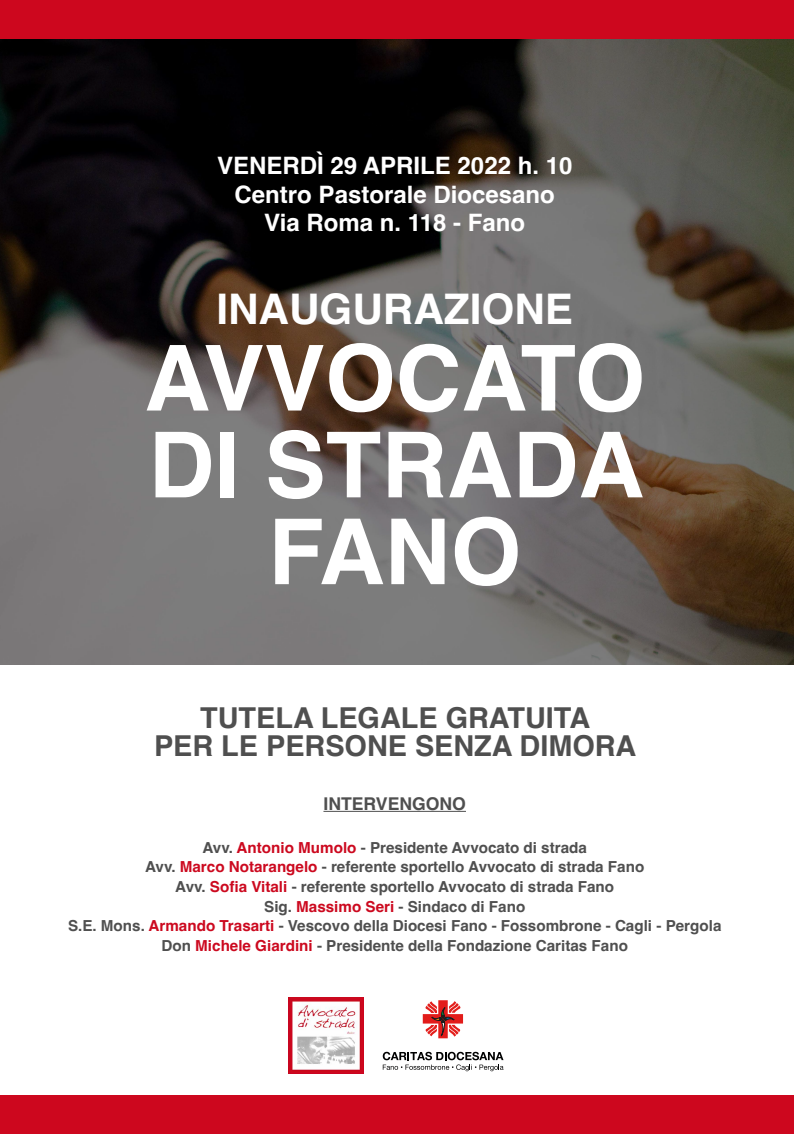
<style>
.page{position:relative;width:794px;height:1134px;background:#fff}
.page>*{position:absolute;margin:0;border:0;box-sizing:border-box;transform-origin:0 0}
.t1{font:700 91px/86.8px "Helvetica";color:#fff;text-align:center}
.t2{font:700 42.2px "Helvetica";color:#fff}
.t3{font:700 28.8px/28.4px "Helvetica";color:#4f4f4f;text-align:center}
.t4{font:700 24px/28.4px "Helvetica";color:#fff;text-align:center}
.t5{font:700 17.6px "Helvetica";color:#4f4f4f}
.t6{font:700 15.2px/19.6px "Helvetica";color:#4f4f4f;text-align:center}
.s1{color:#cc091f}
</style>
<div class="page">
<hr style="left:323px;top:811px;width:143px;height:1px;background:#4f4f4f">
<img style="left:0;top:39px;width:794px;height:625px">
<div style="left:0;top:1095px;width:794px;height:39px;background:#cd071e"></div>
<img style="left:288px;top:998px;width:75px;height:75px">
<div style="left:0;top:0;width:794px;height:39px;background:#cd071e"></div>
<svg style="left:423px;top:1000px;width:40px;height:38px"></svg>
<svg style="left:383px;top:1052px;width:120px;height:19px"></svg>
<h3 class="t4" style="left:217px;top:154px;width:357px">VENERDÌ 29 APRILE 2022 h. 10<br>Centro Pastorale Diocesano<br>Via Roma n. 118 - Fano</h3>
<h2 class="t2" style="left:216px;top:283px;width:358px">INAUGURAZIONE</h2>
<h1 class="t1" style="left:144px;top:345px;width:502px">AVVOCATO<br>DI STRADA<br>FANO</h1>
<h3 class="t3" style="left:154px;top:707px;width:484px">TUTELA LEGALE GRATUITA<br>PER LE PERSONE SENZA DIMORA</h3>
<p class="t5" style="left:323px;top:793px;width:144px">INTERVENGONO</p>
<p class="t6" style="left:68px;top:839px;width:655px">Avv. <span class="s1">Antonio Mumolo</span> - Presidente Avvocato di strada<br>Avv. <span class="s1">Marco Notarangelo</span> - referente sportello Avvocato di strada Fano<br>Avv. <span class="s1">Sofia Vitali</span> - referente sportello Avvocato di strada Fano<br>Sig. <span class="s1">Massimo Seri</span> - Sindaco di Fano<br>S.E. Mons. <span class="s1">Armando Trasarti</span> - Vescovo della Diocesi Fano - Fossombrone - Cagli - Pergola Don <span class="s1">Michele Giardini</span> - Presidente della Fondazione Caritas Fano</p>
</div>
